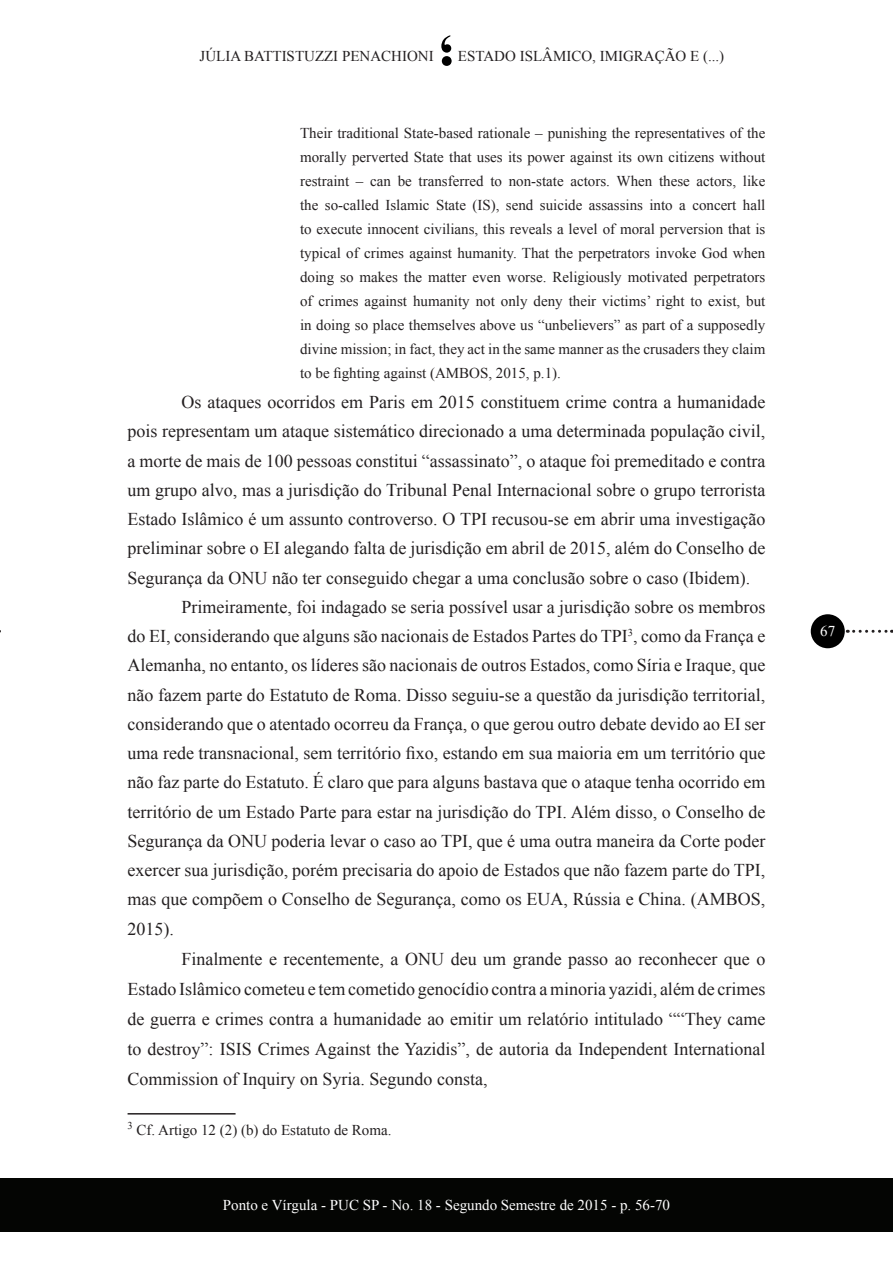
<style>
.page{position:relative;width:893px;height:1263px;background:#fff}
.page>*{position:absolute;margin:0;border:0;box-sizing:border-box;transform-origin:0 0}
.t1{font:18px "Times New Roman";color:#231f20}
.t2{font:15px/24px "Times New Roman";color:#231f20;text-align:justify}
.t3{font:15px "Times New Roman";color:#fff}
</style>
<div class="page">
<svg style="left:441px;top:35px;width:11px;height:31px"></svg>
<div style="left:0;top:1178px;width:893px;height:54px;background:#040503"></div>
<div style="left:811px;top:614px;width:34px;height:34px;background:#000;border-radius:50%"></div>
<svg style="left:854px;top:630px;width:38px;height:3px"></svg>
<hr style="left:128px;top:1113px;width:108px;height:1px;background:#231f20">
<p class="t2" style="left:200px;top:43px;width:236px">JÚLIA BATTISTUZZI PENACHIONI</p>
<p class="t2" style="left:458px;top:44px;width:268px">ESTADO ISLÂMICO, IMIGRAÇÃO E (...)</p>
<p class="t2" style="left:300px;top:121px;width:467px">Their traditional State-based rationale – punishing the representatives of the morally perverted State that uses its power against its own citizens without restraint – can be transferred to non-state actors. When these actors, like the so-called Islamic State (IS), send suicide assassins into a concert hall to execute innocent civilians, this reveals a level of moral perversion that is typical of crimes against humanity. That the perpetrators invoke God when doing so makes the matter even worse. Religiously motivated perpetrators of crimes against humanity not only deny their victims’ right to exist, but in doing so place themselves above us “unbelievers” as part of a supposedly divine mission; in fact, they act in the same manner as the crusaders they claim to be fighting against (AMBOS, 2015, p.1).</p>
<p class="t1" style="left:182px;top:390px;width:585px">Os ataques ocorridos em Paris em 2015 constituem crime contra a humanidade</p>
<p class="t1" style="left:128px;top:419px;width:639px">pois representam um ataque sistemático direcionado a uma determinada população civil,</p>
<p class="t1" style="left:128px;top:448px;width:639px">a morte de mais de 100 pessoas constitui “assassinato”, o ataque foi premeditado e contra</p>
<p class="t1" style="left:128px;top:478px;width:639px">um grupo alvo, mas a jurisdição do Tribunal Penal Internacional sobre o grupo terrorista</p>
<p class="t1" style="left:128px;top:507px;width:639px">Estado Islâmico é um assunto controverso. O TPI recusou-se em abrir uma investigação</p>
<p class="t1" style="left:128px;top:536px;width:639px">preliminar sobre o EI alegando falta de jurisdição em abril de 2015, além do Conselho de</p>
<p class="t1" style="left:128px;top:565px;width:624px">Segurança da ONU não ter conseguido chegar a uma conclusão sobre o caso (Ibidem).</p>
<p class="t1" style="left:182px;top:595px;width:585px">Primeiramente, foi indagado se seria possível usar a jurisdição sobre os membros</p>
<p class="t1" style="left:128px;top:624px;width:639px">do EI, considerando que alguns são nacionais de Estados Partes do TPI<sup>3</sup>, como da França e</p>
<p class="t1" style="left:128px;top:653px;width:639px">Alemanha, no entanto, os líderes são nacionais de outros Estados, como Síria e Iraque, que</p>
<p class="t1" style="left:128px;top:682px;width:639px">não fazem parte do Estatuto de Roma. Disso seguiu-se a questão da jurisdição territorial,</p>
<p class="t1" style="left:128px;top:712px;width:639px">considerando que o atentado ocorreu da França, o que gerou outro debate devido ao EI ser</p>
<p class="t1" style="left:128px;top:741px;width:639px">uma rede transnacional, sem território fixo, estando em sua maioria em um território que</p>
<p class="t1" style="left:128px;top:770px;width:639px">não faz parte do Estatuto. É claro que para alguns bastava que o ataque tenha ocorrido em</p>
<p class="t1" style="left:128px;top:799px;width:639px">território de um Estado Parte para estar na jurisdição do TPI. Além disso, o Conselho de</p>
<p class="t1" style="left:128px;top:829px;width:639px">Segurança da ONU poderia levar o caso ao TPI, que é uma outra maneira da Corte poder</p>
<p class="t1" style="left:128px;top:858px;width:639px">exercer sua jurisdição, porém precisaria do apoio de Estados que não fazem parte do TPI,</p>
<p class="t1" style="left:128px;top:887px;width:639px">mas que compõem o Conselho de Segurança, como os EUA, Rússia e China. (AMBOS,</p>
<p class="t1" style="left:128px;top:917px;width:48px">2015).</p>
<p class="t1" style="left:182px;top:947px;width:585px">Finalmente e recentemente, a ONU deu um grande passo ao reconhecer que o</p>
<p class="t1" style="left:128px;top:977px;width:639px">Estado Islâmico cometeu e tem cometido genocídio contra a minoria yazidi, além de crimes</p>
<p class="t1" style="left:128px;top:1007px;width:639px">de guerra e crimes contra a humanidade ao emitir um relatório intitulado ““They came</p>
<p class="t1" style="left:128px;top:1037px;width:639px">to destroy”: ISIS Crimes Against the Yazidis”, de autoria da Independent International</p>
<p class="t1" style="left:128px;top:1067px;width:361px">Commission of Inquiry on Syria. Segundo consta,</p>
<p class="t2" style="left:128px;top:1118px;width:265px"><sup>3</sup> Cf. Artigo 12 (2) (b) do Estatuto de Roma.</p>
<p class="t3" style="left:223px;top:1195px;width:449px">Ponto e Vírgula - PUC SP - No. 18 - Segundo Semestre de 2015 - p. 56-70</p>
<p class="t3" style="left:820px;top:621px;width:16px">67</p>
</div>
